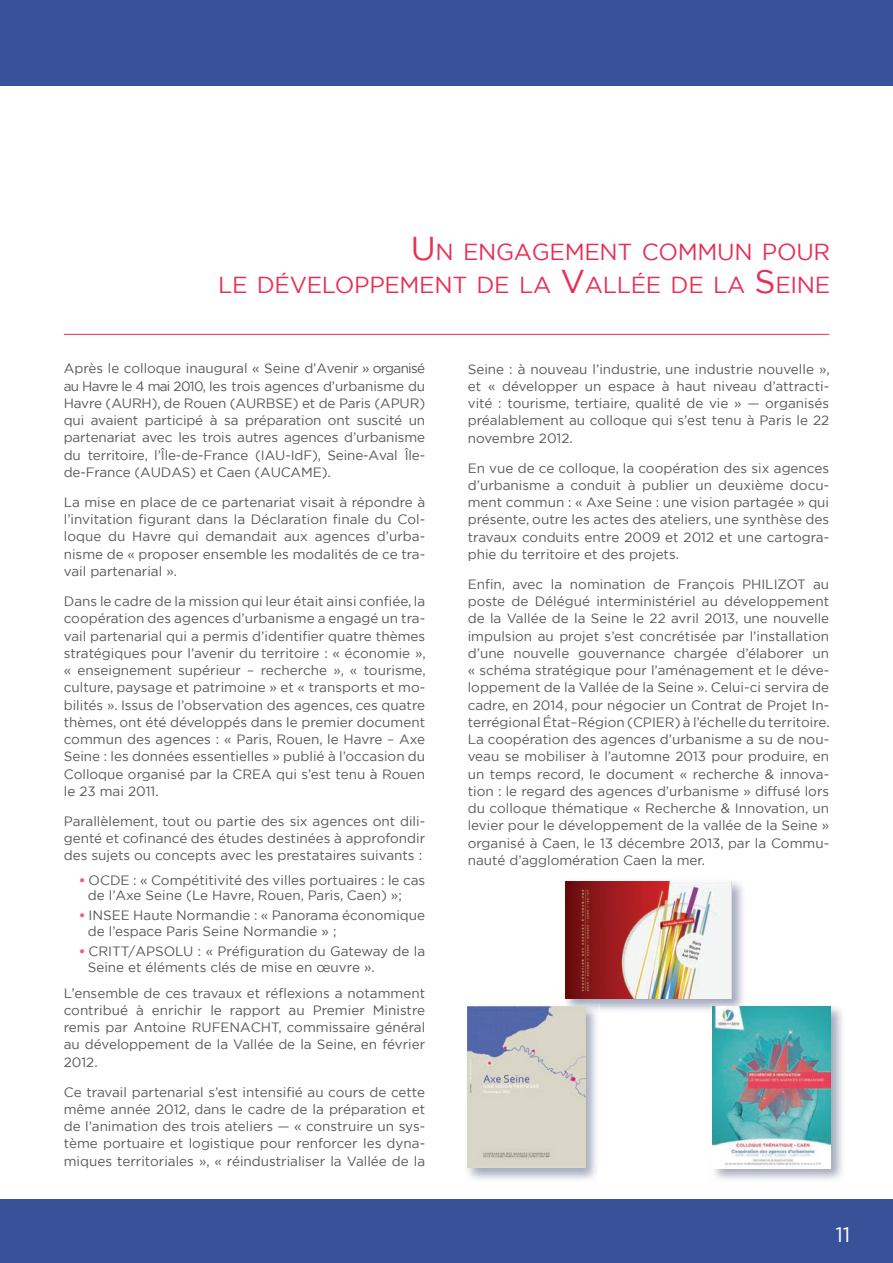
<style>
.page{position:relative;width:893px;height:1263px;background:#fff}
.page>*{position:absolute;margin:0;border:0;box-sizing:border-box;transform-origin:0 0}
.t1{font:23.1px/33px "Gotham";letter-spacing:-.015em;color:#e92e55;text-align:right}
.t2{font:21px "Gotham";color:#fff}
.t3{font:13.5px/17.2px "Gotham";color:#57585a;text-align:justify}
.s1{font-size:33px}
.s2{font-weight:700;color:#ee5b77}
</style>
<div class="page">
<div style="left:0;top:1199px;width:893px;height:64px;background:#395199"></div>
<div style="left:0;top:0;width:893px;height:85px;background:#395199"></div>
<hr style="left:64px;top:334px;width:765px;height:1px;background:#e92e55">
<img style="left:565px;top:881px;width:178px;height:130px">
<svg style="left:565px;top:881px;width:166px;height:118px"></svg>
<img style="left:566px;top:882px;width:164px;height:116px">
<img style="left:467px;top:1006px;width:130px;height:174px">
<img style="left:565px;top:1004px;width:35px;height:9px">
<img style="left:468px;top:1006px;width:117px;height:161px">
<img style="left:712px;top:1006px;width:131px;height:174px">
<img style="left:710px;top:1004px;width:33px;height:9px">
<img style="left:713px;top:1006px;width:117px;height:162px">
<h1 class="t1" style="left:218px;top:235px;width:614px"><span class="s1">U</span>N ENGAGEMENT COMMUN POUR<br>LE DÉVELOPPEMENT DE LA <span class="s1">V</span>ALLÉE DE LA <span class="s1">S</span>EINE</h1>
<p class="t3" style="left:64px;top:360px;width:363px">Après le colloque inaugural « Seine d’Avenir » organisé au Havre le 4 mai 2010, les trois agences d’urbanisme du Havre (AURH), de Rouen (AURBSE) et de Paris (APUR) qui avaient participé à sa préparation ont suscité un partenariat avec les trois autres agences d’urbanisme du territoire, l’Île-de-France (IAU-IdF), Seine-Aval Île&shy;de-France (AUDAS) et Caen (AUCAME).</p>
<p class="t3" style="left:64px;top:493px;width:363px">La mise en place de ce partenariat visait à répondre à l’invitation figurant dans la Déclaration finale du Col&shy;loque du Havre qui demandait aux agences d’urba&shy;nisme de « proposer ensemble les modalités de ce tra&shy;vail partenarial ».</p>
<p class="t3" style="left:64px;top:592px;width:363px">Dans le cadre de la mission qui leur était ainsi confiée, la coopération des agences d’urbanisme a engagé un tra&shy;vail partenarial qui a permis d’identifier quatre thèmes stratégiques pour l’avenir du territoire : « économie », « enseignement supérieur – recherche », « tourisme, culture, paysage et patrimoine » et « transports et mo&shy;bilités ». Issus de l’observation des agences, ces quatre thèmes, ont été développés dans le premier document commun des agences : « Paris, Rouen, le Havre – Axe Seine : les données essentielles » publié à l’occasion du Colloque organisé par la CREA qui s’est tenu à Rouen le 23 mai 2011.</p>
<p class="t3" style="left:64px;top:812px;width:363px">Parallèlement, tout ou partie des six agences ont dili&shy;genté et cofinancé des études destinées à approfondir des sujets ou concepts avec les prestataires suivants :</p>
<p class="t3" style="left:88px;top:872px;width:339px;line-height:15.8px;text-indent:-9px"><span class="s2">•</span> OCDE : « Compétitivité des villes portuaires : le cas de l’Axe Seine (Le Havre, Rouen, Paris, Caen) »;</p>
<p class="t3" style="left:88px;top:907px;width:339px;line-height:15.8px;text-indent:-9px"><span class="s2">•</span> INSEE Haute Normandie : « Panorama économique de l’espace Paris Seine Normandie » ;</p>
<p class="t3" style="left:88px;top:943px;width:339px;line-height:15.8px;text-indent:-9px"><span class="s2">•</span> CRITT/APSOLU : « Préfiguration du Gateway de la<br>Seine et éléments clés de mise en œuvre ».</p>
<p class="t3" style="left:64px;top:984px;width:363px">L’ensemble de ces travaux et réflexions a notamment contribué à enrichir le rapport au Premier Ministre remis par Antoine RUFENACHT, commissaire général au développement de la Vallée de la Seine, en février 2012.</p>
<p class="t3" style="left:64px;top:1083px;width:363px">Ce travail partenarial s’est intensifié au cours de cette même année 2012, dans le cadre de la préparation et de l’animation des trois ateliers — « construire un sys&shy;tème portuaire et logistique pour renforcer les dyna&shy;miques territoriales », « réindustrialiser la Vallée de la</p>
<p class="t3" style="left:468px;top:360px;width:363px">Seine : à nouveau l’industrie, une industrie nouvelle », et « développer un espace à haut niveau d’attracti&shy;vité : tourisme, tertiaire, qualité de vie » — organisés préalablement au colloque qui s’est tenu à Paris le 22 novembre 2012.</p>
<p class="t3" style="left:468px;top:459px;width:363px">En vue de ce colloque, la coopération des six agences d’urbanisme a conduit à publier un deuxième docu&shy;ment commun : « Axe Seine : une vision partagée » qui présente, outre les actes des ateliers, une synthèse des travaux conduits entre 2009 et 2012 et une cartogra&shy;phie du territoire et des projets.</p>
<p class="t3" style="left:468px;top:575px;width:363px">Enfin, avec la nomination de François PHILIZOT au poste de Délégué interministériel au développement de la Vallée de la Seine le 22 avril 2013, une nouvelle impulsion au projet s’est concrétisée par l’installation d’une nouvelle gouvernance chargée d’élaborer un « schéma stratégique pour l’aménagement et le déve&shy;loppement de la Vallée de la Seine ». Celui-ci servira de cadre, en 2014, pour négocier un Contrat de Projet In&shy;terrégional État–Région (CPIER) à l’échelle du territoire.<br>La coopération des agences d’urbanisme a su de nou&shy;veau se mobiliser à l’automne 2013 pour produire, en un temps record, le document « recherche &amp; innova&shy;tion : le regard des agences d’urbanisme » diffusé lors du colloque thématique « Recherche &amp; Innovation, un levier pour le développement de la vallée de la Seine » organisé à Caen, le 13 décembre 2013, par la Commu&shy;nauté d’agglomération Caen la mer.</p>
<h2 class="t2" style="left:835px;top:1221px;width:17px">11</h2>
</div>
